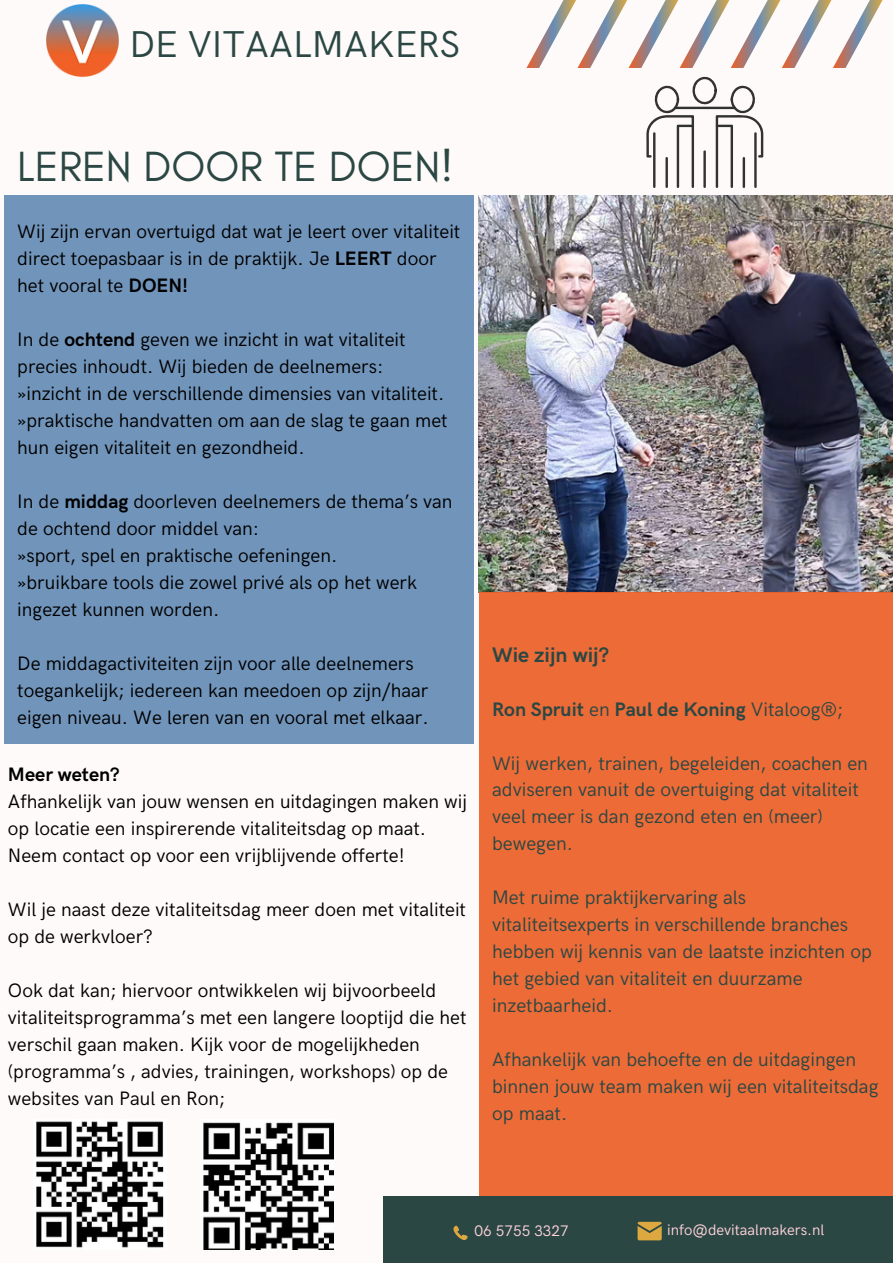
<style>
.page{position:relative;width:893px;height:1264px;background:#fff}
.page>*{position:absolute;margin:0;border:0;box-sizing:border-box;transform-origin:0 0}
.t1{font:43.05px "Glacial Indifference";color:#2b4743}
.t2{font:37.5px "HK Grotesk";color:#2b4743}
.t3{font:700 21.15px "HK Grotesk";color:#2b4743}
.t4{font:19.65px/27px "HK Grotesk";color:#2b4743}
.t5{font:700 19.65px "HK Grotesk";color:#2b4743}
.t6{font:19.5px/27px "HK Grotesk";color:#000}
.t7{font:700 19.5px "HK Grotesk";color:#000}
.t8{font:15.3px "HK Grotesk";color:#ffd3db}
.s1{font-weight:700}
.s2{font-weight:400}
</style>
<div class="page">
<div style="left:0;top:0;width:892px;height:1262px;background:#fdfaf9"></div>
<div style="left:5px;top:195px;width:468px;height:549px;background:#7194ba"></div>
<div style="left:383px;top:1196px;width:509px;height:66px;background:#2b4743"></div>
<img style="left:478px;top:195px;width:414px;height:397px">
<div style="left:478px;top:592px;width:414px;height:603px;background:#ec6b37"></div>
<svg style="left:453px;top:1225px;width:14px;height:14px"></svg>
<svg style="left:637px;top:1221px;width:24px;height:19px"></svg>
<img style="left:46px;top:5px;width:72px;height:72px">
<svg style="left:526px;top:0;width:356px;height:68px"></svg>
<img style="left:36px;top:1121px;width:128px;height:127px">
<svg style="left:646px;top:76px;width:117px;height:112px"></svg>
<hr style="left:742px;top:157px;width:3px;height:31px;background:#333232;border-radius:2px">
<img style="left:203px;top:1122px;width:130px;height:127px">
<p class="t2" style="left:129px;top:23px;width:332px">DE VITAALMAKERS</p>
<p class="t1" style="left:17px;top:140px;width:437px">LEREN DOOR TE DOEN!</p>
<p class="t6" style="left:17px;top:219px;width:444px">Wij zijn ervan overtuigd dat wat je leert over vitaliteit direct toepasbaar is in de praktijk. Je <span class="s1">LEERT</span> door het vooral te <span class="s1">DOEN!</span></p>
<p class="t6" style="left:17px;top:327px;width:390px">In de <span class="s1">ochtend</span> geven we inzicht in wat vitaliteit precies inhoudt. Wij bieden de deelnemers:</p>
<p class="t6" style="left:17px;top:381px;width:428px">»inzicht in de verschillende dimensies van vitaliteit.</p>
<p class="t6" style="left:17px;top:408px;width:432px">»praktische handvatten om aan de slag te gaan met hun eigen vitaliteit en gezondheid.</p>
<p class="t6" style="left:17px;top:488px;width:436px">In de <span class="s1">middag</span> doorleven deelnemers de thema’s van de ochtend door middel van:</p>
<p class="t6" style="left:17px;top:542px;width:321px">»sport, spel en praktische oefeningen.</p>
<p class="t6" style="left:17px;top:569px;width:401px">»bruikbare tools die zowel privé als op het werk ingezet kunnen worden.</p>
<p class="t6" style="left:17px;top:650px;width:413px">De middagactiviteiten zijn voor alle deelnemers toegankelijk; iedereen kan meedoen op zijn/haar eigen niveau. We leren van en vooral met elkaar.</p>
<p class="t7" style="left:8px;top:763px;width:113px">Meer weten?</p>
<p class="t6" style="left:8px;top:788px;width:460px">Afhankelijk van jouw wensen en uitdagingen maken wij op locatie een inspirerende vitaliteitsdag op maat.<br>Neem contact op voor een vrijblijvende offerte!</p>
<p class="t6" style="left:8px;top:896px;width:459px">Wil je naast deze vitaliteitsdag meer doen met vitaliteit op de werkvloer?</p>
<p class="t6" style="left:8px;top:977px;width:460px">Ook dat kan; hiervoor ontwikkelen wij bijvoorbeeld vitaliteitsprogramma’s met een langere looptijd die het verschil gaan maken. Kijk voor de mogelijkheden (programma’s , advies, trainingen, workshops) op de websites van Paul en Ron;</p>
<p class="t3" style="left:492px;top:642px;width:118px">Wie zijn wij?</p>
<p class="t5" style="left:492px;top:697px;width:353px">Ron Spruit <span class="s2">en</span> Paul de Koning <span class="s2">Vitaloog®;</span></p>
<p class="t4" style="left:492px;top:750px;width:377px">Wij werken, trainen, begeleiden, coachen en adviseren vanuit de overtuiging dat vitaliteit veel meer is dan gezond eten en (meer) bewegen.</p>
<p class="t4" style="left:492px;top:885px;width:381px">Met ruime praktijkervaring als vitaliteitsexperts in verschillende branches hebben wij kennis van de laatste inzichten op het gebied van vitaliteit en duurzame inzetbaarheid.</p>
<p class="t4" style="left:492px;top:1046px;width:388px">Afhankelijk van behoefte en de uitdagingen binnen jouw team maken wij een vitaliteitsdag op maat.</p>
<p class="t8" style="left:474px;top:1221px;width:96px">06 5755 3327</p>
<p class="t8" style="left:667px;top:1220px;width:159px">info@devitaalmakers.nl</p>
</div>
